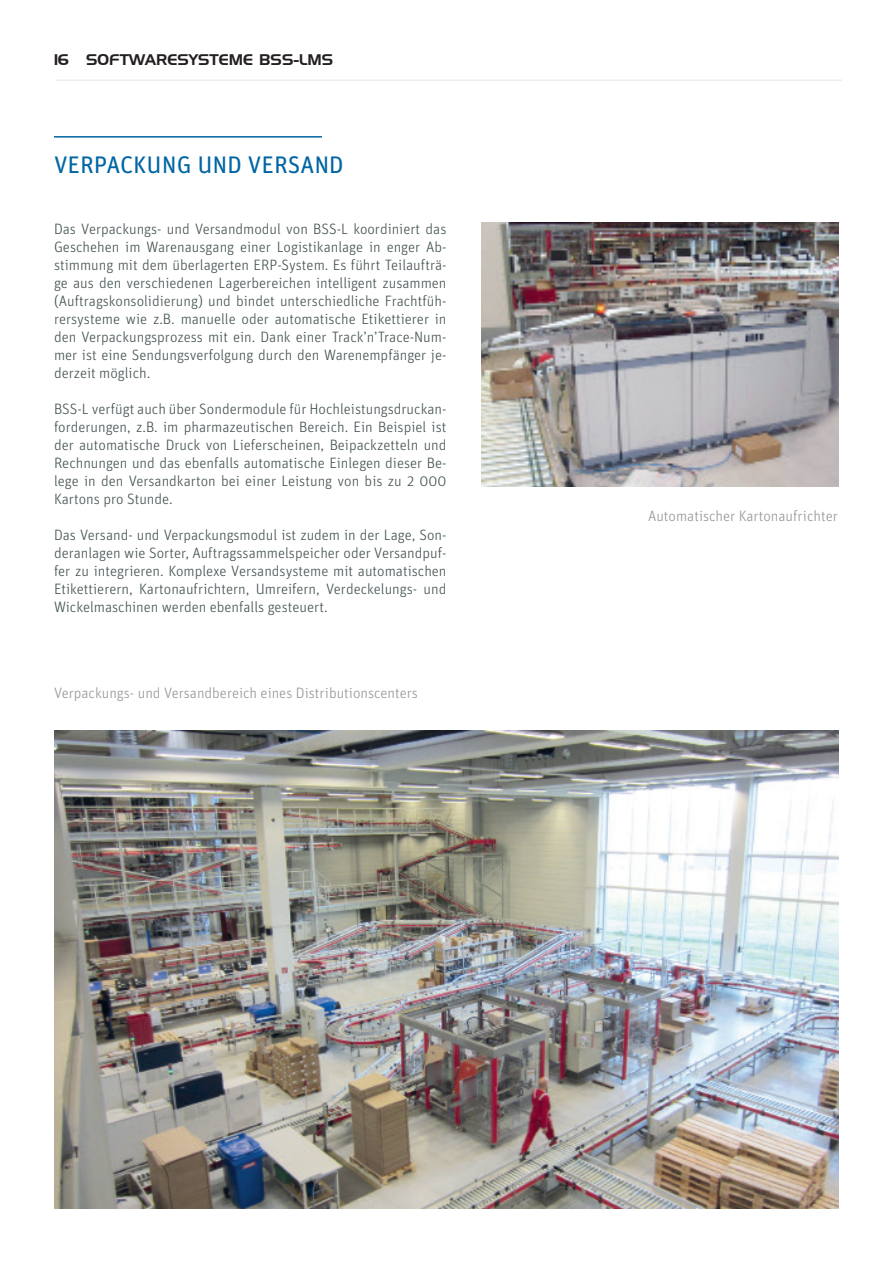
<style>
.page{position:relative;width:893px;height:1263px;background:#fff}
.page>*{position:absolute;margin:0;border:0;box-sizing:border-box;transform-origin:0 0}
.t1{font:24px "Unit Pro";color:#0065a4}
.t2{font:300 15px/18px "Unit Pro";color:#435151;text-align:justify}
.t3{font:300 15px "Unit Pro";color:#939598}
.t4{font:15px "Handel Gothic BT";color:#231f20}
</style>
<div class="page">
<hr style="left:56px;top:80px;width:786px;height:1px;background:#eeeeef">
<hr style="left:54px;top:136px;width:268px;height:2px;background:#0065a4">
<img style="left:482px;top:222px;width:357px;height:264px">
<img style="left:54px;top:730px;width:785px;height:479px">
<p class="t4" style="left:54px;top:51px;width:281px">16 SOFTWARESYSTEME BSS-LMS</p>
<h1 class="t1" style="left:54px;top:150px;width:291px">VERPACKUNG UND VERSAND</h1>
<p class="t2" style="left:54px;top:220px;width:394px">Das Verpackungs- und Versandmodul von BSS-L koordiniert das Geschehen im Warenausgang einer Logistikanlage in enger Ab&shy;stimmung mit dem überlagerten ERP-System. Es führt Teilaufträ&shy;ge aus den verschiedenen Lagerbereichen intelligent zusammen (Auftragskonsolidierung) und bindet unterschiedliche Frachtfüh&shy;rersysteme wie z.B. manuelle oder automatische Etikettierer in den Verpackungsprozess mit ein. Dank einer Track’n’Trace-Num&shy;mer ist eine Sendungsverfolgung durch den Warenempfänger je&shy;derzeit möglich.</p>
<p class="t2" style="left:54px;top:400px;width:394px">BSS-L verfügt auch über Sondermodule für Hochleistungsdruckan&shy;forderungen, z.B. im pharmazeutischen Bereich. Ein Beispiel ist der automatische Druck von Lieferscheinen, Beipackzetteln und Rechnungen und das ebenfalls automatische Einlegen dieser Be&shy;lege in den Versandkarton bei einer Leistung von bis zu 2 000<br>Kartons pro Stunde.</p>
<p class="t2" style="left:54px;top:526px;width:394px">Das Versand- und Verpackungsmodul ist zudem in der Lage, Son&shy;deranlagen wie Sorter, Auftragssammelspeicher oder Versandpuf&shy;fer zu integrieren. Komplexe Versandsysteme mit automatischen Etikettierern, Kartonaufrichtern, Umreifern, Verdeckelungs- und Wickelmaschinen werden ebenfalls gesteuert.</p>
<p class="t3" style="left:54px;top:684px;width:366px">Verpackungs- und Versandbereich eines Distributionscenters</p>
<p class="t3" style="left:648px;top:507px;width:191px">Automatischer Kartonaufrichter</p>
</div>
